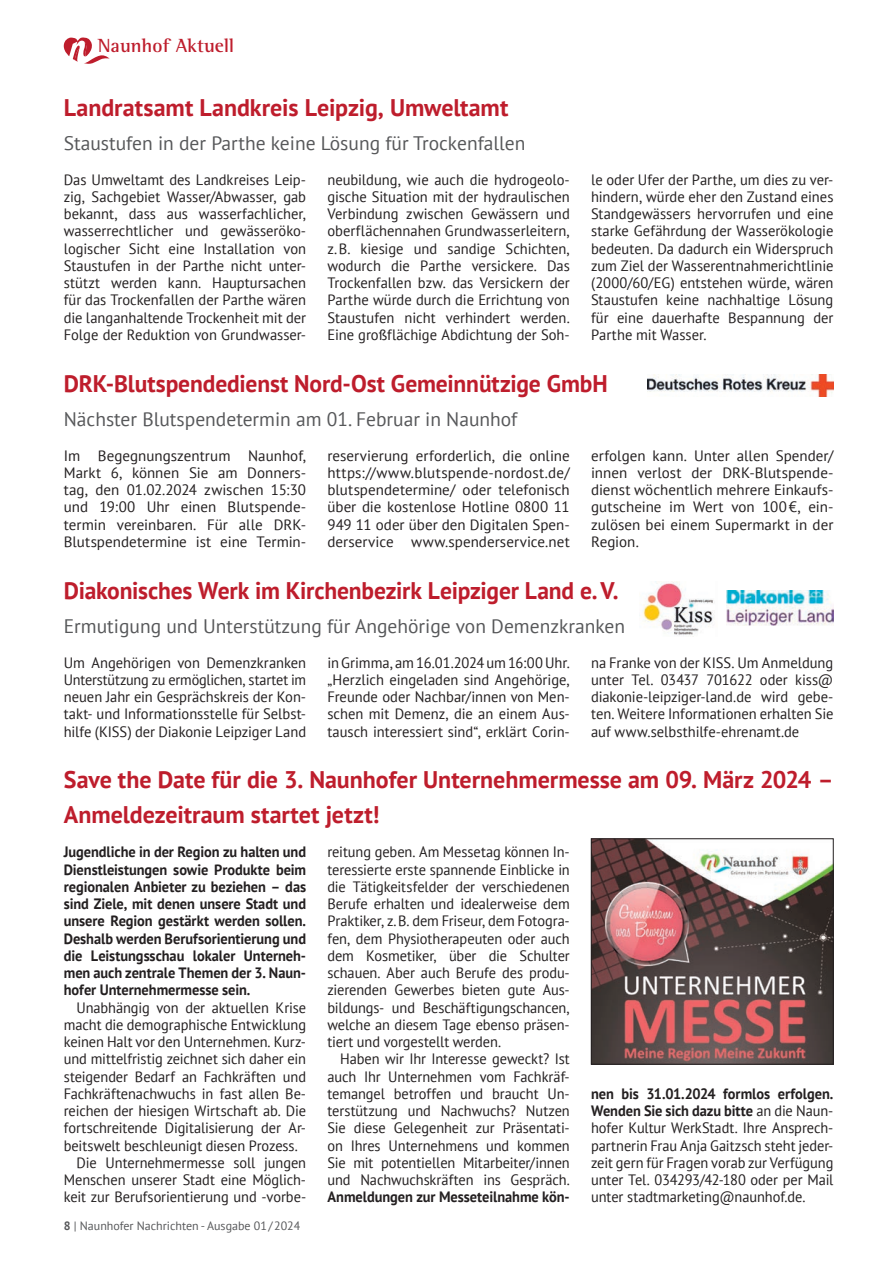
<style>
.page{position:relative;width:893px;height:1263px;background:#fff}
.page>*{position:absolute;margin:0;border:0;box-sizing:border-box;transform-origin:0 0}
.t1{font:700 24px/34.5px "PT Sans";letter-spacing:-.005em;color:#be1d2c}
.t2{font:19.5px "PT Sans";color:#57585a}
.t3{font:700 19.5px "Rotis Semi Serif Std";letter-spacing:.005em;color:#be1d2c}
.t4{font:15px/17.2px "PT Sans";letter-spacing:-.005em;color:#231f20;text-align:justify}
.t5{font:15px/17.2px "PT Sans";letter-spacing:-.005em;color:#231f20;text-align:justify;scale:.96 1}
.t6{font:700 15px/17.2px "PT Sans";letter-spacing:-.005em;color:#231f20;text-align:justify;scale:.96 1}
.t7{font:12px "PT Sans";color:#57585a}
.s1{font-weight:700}
</style>
<div class="page">
<svg style="left:64px;top:37px;width:46px;height:27px"></svg>
<img style="left:648px;top:374px;width:185px;height:22px">
<img style="left:726px;top:590px;width:107px;height:35px">
<img style="left:642px;top:581px;width:72px;height:54px">
<img style="left:593px;top:840px;width:238px;height:222px">
<div style="left:591px;top:838px;width:242px;height:226px;border:1px solid #231f20"></div>
<h2 class="t3" style="left:98px;top:34px;width:138px">Naunhof Aktuell</h2>
<h1 class="t1" style="left:64px;top:89px;width:446px">Landratsamt Landkreis Leipzig, Umweltamt</h1>
<h2 class="t2" style="left:64px;top:131px;width:463px">Staustufen in der Parthe keine Lösung für Trockenfallen</h2>
<p class="t4" style="left:64px;top:170px;width:244px">Das Umweltamt des Landkreises Leip&shy;zig, Sachgebiet Wasser/Abwasser, gab bekannt, dass aus wasserfachlicher, wasserrechtlicher und gewässeröko&shy;logischer Sicht eine Installation von Staustufen in der Parthe nicht unter&shy;stützt werden kann. Hauptursachen für das Trockenfallen der Parthe wären die langanhaltende Trockenheit mit der Folge der Reduktion von Grundwasser-</p>
<p class="t4" style="left:327px;top:170px;width:244px">neubildung, wie auch die hydrogeolo&shy;gische Situation mit der hydraulischen Verbindung zwischen Gewässern und oberflächennahen Grundwasserleitern, z.B. kiesige und sandige Schichten, wodurch die Parthe versickere. Das Trockenfallen bzw. das Versickern der Parthe würde durch die Errichtung von Staustufen nicht verhindert werden.<br>Eine großflächige Abdichtung der Soh-</p>
<p class="t4" style="left:591px;top:170px;width:244px">le oder Ufer der Parthe, um dies zu ver&shy;hindern, würde eher den Zustand eines Standgewässers hervorrufen und eine starke Gefährdung der Wasserökologie bedeuten. Da dadurch ein Widerspruch zum Ziel der Wasserentnahmerichtlinie (2000/60/EG) entstehen würde, wären Staustufen keine nachhaltige Lösung für eine dauerhafte Bespannung der Parthe mit Wasser.</p>
<h1 class="t1" style="left:64px;top:365px;width:545px">DRK-Blutspendedienst Nord-Ost Gemeinnützige GmbH</h1>
<h2 class="t2" style="left:64px;top:407px;width:455px">Nächster Blutspendetermin am 01. Februar in Naunhof</h2>
<p class="t4" style="left:64px;top:446px;width:244px">Im Begegnungszentrum Naunhof, Markt 6, können Sie am Donners&shy;tag, den 01.02.2024 zwischen 15:30 und 19:00 Uhr einen Blutspende&shy;termin vereinbaren. Für alle DRK-Blutspendetermine ist eine Termin-</p>
<p class="t4" style="left:327px;top:446px;width:244px">reservierung erforderlich, die online https://www.blutspende-nordost.de/ blutspendetermine/ oder telefonisch über die kostenlose Hotline 0800 11<br>949 11 oder über den Digitalen Spen&shy;derservice www.spenderservice.net</p>
<p class="t4" style="left:591px;top:446px;width:244px">erfolgen kann. Unter allen Spender/ innen verlost der DRK-Blutspende&shy;dienst wöchentlich mehrere Einkaufs&shy;gutscheine im Wert von 100€, ein&shy;zulösen bei einem Supermarkt in der Region.</p>
<h1 class="t1" style="left:64px;top:572px;width:556px">Diakonisches Werk im Kirchenbezirk Leipziger Land e.V.</h1>
<h2 class="t2" style="left:64px;top:614px;width:563px">Ermutigung und Unterstützung für Angehörige von Demenzkranken</h2>
<p class="t4" style="left:64px;top:653px;width:244px">Um Angehörigen von Demenzkranken Unterstützung zu ermöglichen, startet im neuen Jahr ein Gesprächskreis der Kon&shy;takt- und Informationsstelle für Selbst&shy;hilfe (KISS) der Diakonie Leipziger Land</p>
<p class="t4" style="left:327px;top:653px;width:244px">in Grimma, am 16.01.2024 um 16:00 Uhr. „Herzlich eingeladen sind Angehörige, Freunde oder Nachbar/innen von Men&shy;schen mit Demenz, die an einem Aus&shy;tausch interessiert sind“, erklärt Corin-</p>
<p class="t4" style="left:591px;top:653px;width:244px">na Franke von der KISS. Um Anmeldung unter Tel. 03437 701622 oder kiss@ diakonie-leipziger-land.de wird gebe&shy;ten. Weitere Informationen erhalten Sie auf www.selbsthilfe-ehrenamt.de</p>
<h1 class="t1" style="left:64px;top:762px;width:771px">Save the Date für die 3. Naunhofer Unternehmermesse am 09. März 2024 –<br>Anmeldezeitraum startet jetzt!</h1>
<p class="t6" style="left:64px;top:843px;width:254px">Jugendliche in der Region zu halten und Dienstleistungen sowie Produkte beim regionalen Anbieter zu beziehen – das sind Ziele, mit denen unsere Stadt und unsere Region gestärkt werden sollen.<br>Deshalb werden Berufsorientierung und die Leistungsschau lokaler Unterneh&shy;men auch zentrale Themen der 3. Naun&shy;hofer Unternehmermesse sein.</p>
<p class="t5" style="left:77px;top:998px;width:241px">Unabhängig von der aktuellen Krise</p>
<p class="t5" style="left:64px;top:1016px;width:254px">macht die demographische Entwicklung</p>
<p class="t5" style="left:64px;top:1033px;width:254px">keinen Halt vor den Unternehmen. Kurz-</p>
<p class="t5" style="left:64px;top:1050px;width:254px">und mittelfristig zeichnet sich daher ein</p>
<p class="t5" style="left:64px;top:1067px;width:254px">steigender Bedarf an Fachkräften und</p>
<p class="t5" style="left:64px;top:1085px;width:254px">Fachkräftenachwuchs in fast allen Be-</p>
<p class="t5" style="left:64px;top:1102px;width:254px">reichen der hiesigen Wirtschaft ab. Die</p>
<p class="t5" style="left:64px;top:1119px;width:254px">fortschreitende Digitalisierung der Ar-</p>
<p class="t5" style="left:64px;top:1136px;width:245px">beitswelt beschleunigt diesen Prozess.</p>
<p class="t5" style="left:77px;top:1154px;width:241px">Die Unternehmermesse soll jungen</p>
<p class="t5" style="left:64px;top:1171px;width:254px">Menschen unserer Stadt eine Möglich-</p>
<p class="t5" style="left:64px;top:1188px;width:254px">keit zur Berufsorientierung und -vorbe-</p>
<p class="t5" style="left:327px;top:843px;width:254px">reitung geben. Am Messetag können In&shy;teressierte erste spannende Einblicke in die Tätigkeitsfelder der verschiedenen Berufe erhalten und idealerweise dem Praktiker, z.B. dem Friseur, dem Fotogra&shy;fen, dem Physiotherapeuten oder auch dem Kosmetiker, über die Schulter schauen. Aber auch Berufe des produ&shy;zierenden Gewerbes bieten gute Aus&shy;bildungs- und Beschäftigungschancen, welche an diesem Tage ebenso präsen&shy;tiert und vorgestellt werden.</p>
<p class="t5" style="left:327px;top:1050px;width:254px;text-indent:13px">Haben wir Ihr Interesse geweckt? Ist auch Ihr Unternehmen vom Fachkräf&shy;temangel betroffen und braucht Un&shy;terstützung und Nachwuchs? Nutzen Sie diese Gelegenheit zur Präsentati&shy;on Ihres Unternehmens und kommen Sie mit potentiellen Mitarbeiter/innen und Nachwuchskräften ins Gespräch.</p>
<p class="t6" style="left:327px;top:1188px;width:254px">Anmeldungen zur Messeteilnahme kön-</p>
<p class="t5" style="left:591px;top:1085px;width:254px"><span class="s1">nen bis 31.01.2024 formlos erfolgen.<br>Wenden Sie sich dazu bitte</span> an die Naun&shy;hofer Kultur WerkStadt. Ihre Ansprech&shy;partnerin Frau Anja Gaitzsch steht jeder&shy;zeit gern für Fragen vorab zur Verfügung unter Tel. 034293/42-180 oder per Mail unter stadtmarketing@naunhof.de.</p>
<p class="t7" style="left:64px;top:1218px;width:238px"><span class="s1">8</span> | Naunhofer Nachrichten - Ausgabe 01/2024</p>
</div>
